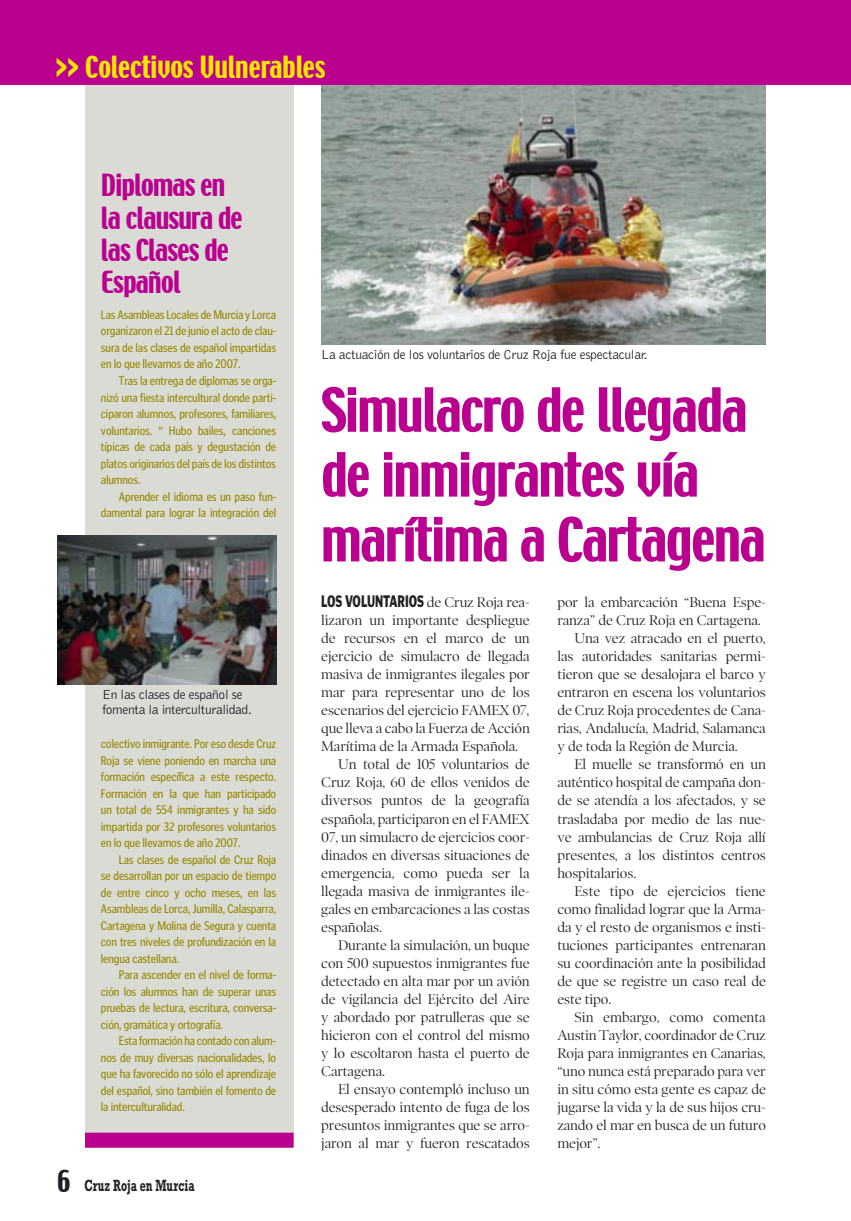
<style>
.page{position:relative;width:851px;height:1221px;background:#fff}
.page>*{position:absolute;margin:0;border:0;box-sizing:border-box;transform-origin:0 0}
.t1{font:54px/64.8px "Techno";letter-spacing:-.025em;color:#b9008f}
.t2{font:27px/32.4px "Techno";letter-spacing:-.025em;color:#b9008f}
.t3{font:27px "Techno";letter-spacing:-.005em;color:#f9e500}
.t4{font:900 16.5px "Poynter Gothic Text";letter-spacing:-.01em;color:#212125;scale:.7 1}
.t5{font:700 16.5px "Rockwell";letter-spacing:.005em;color:#212125;scale:.65 1}
.t6{font:14.25px "Poynter OS Display";letter-spacing:-.01em;color:#212125}
.t7{font:300 13.5px/15px "Bell Gothic";letter-spacing:-.025em;color:#212125}
.t8{font:condensed 12.75px/16.5px "Poynter Gothic Text";letter-spacing:-.01em;color:#958700;text-align:justify}
.s1{font-size:36px}
.s2{font-family:"Techno";font-weight:400;font-size:27px}
.s3{font-family:"Poynter OS Display";font-weight:400;font-size:14.25px}
</style>
<div class="page">
<img style="left:321px;top:85px;width:444px;height:259px">
<div style="left:85px;top:78px;width:208px;height:1069px;background:#dadbd4"></div>
<div style="left:0;top:0;width:850px;height:85px;background:#b9008f"></div>
<div style="left:85px;top:1132px;width:208px;height:15px;background:#b9008f"></div>
<img style="left:57px;top:535px;width:219px;height:150px">
<h2 class="t3" style="left:55px;top:49px;width:271px"><span class="s1">&gt;&gt;</span> Colectivos Vulnerables</h2>
<h2 class="t2" style="left:101px;top:170px;width:143px">Diplomas en la clausura de las Clases de<br>Español</h2>
<p class="t8" style="left:101px;top:306px;width:177px">Las Asambleas Locales de Murcia y Lorca organizaron el 21 de junio el acto de clau&shy;sura de las clases de español impartidas en lo que llevamos de año 2007.</p>
<p class="t8" style="left:101px;top:372px;width:177px;text-indent:18px">Tras la entrega de diplomas se orga&shy;nizó una fiesta intercultural donde parti&shy;ciparon alumnos, profesores, familiares, voluntarios. “ Hubo bailes, canciones típicas de cada país y degustación de platos originarios del país de los distintos alumnos.</p>
<p class="t8" style="left:101px;top:488px;width:177px;text-align:right">Aprender el idioma es un paso fun&shy;damental para lograr la integración del</p>
<p class="t7" style="left:102px;top:687px;width:151px">En las clases de español se fomenta la interculturalidad.</p>
<p class="t8" style="left:101px;top:735px;width:177px">colectivo inmigrante. Por eso desde Cruz Roja se viene poniendo en marcha una formación específica a este respecto.<br>Formación en la que han participado un total de 554 inmigrantes y ha sido impartida por 32 profesores voluntarios en lo que llevamos de año 2007.</p>
<p class="t8" style="left:101px;top:851px;width:177px;text-indent:18px">Las clases de español de Cruz Roja se desarrollan por un espacio de tiempo de entre cinco y ocho meses, en las Asambleas de Lorca, Jumilla, Calasparra, Cartagena y Molina de Segura y cuenta con tres niveles de profundización en la lengua castellana.</p>
<p class="t8" style="left:101px;top:966px;width:177px;text-indent:18px">Para ascender en el nivel de forma&shy;ción los alumnos han de superar unas pruebas de lectura, escritura, conversa&shy;ción, gramática y ortografía.</p>
<p class="t8" style="left:101px;top:1032px;width:177px;text-indent:18px">Esta formación ha contado con alum&shy;nos de muy diversas nacionalidades, lo que ha favorecido no sólo el aprendizaje del español, sino también el fomento de la interculturalidad.</p>
<p class="t5" style="left:57px;top:1175px;width:213px"><span class="s2">6</span> Cruz Roja en Murcia</p>
<p class="t7" style="left:321px;top:348px;width:328px">La actuación de los voluntarios de Cruz Roja fue espectacular.</p>
<h1 class="t1" style="left:321px;top:380px;width:446px">Simulacro de llegada de inmigrantes vía marítima a Cartagena</h1>
<p class="t4" style="left:321px;top:592px;width:299px">LOS VOLUNTARIOS <span class="s3">de Cruz Roja rea-</span></p>
<p class="t6" style="left:321px;top:612px;width:210px">lizaron un importante despliegue</p>
<p class="t6" style="left:321px;top:630px;width:210px">de recursos en el marco de un</p>
<p class="t6" style="left:321px;top:648px;width:210px">ejercicio de simulacro de llegada</p>
<p class="t6" style="left:321px;top:666px;width:210px">masiva de inmigrantes ilegales por</p>
<p class="t6" style="left:321px;top:684px;width:210px">mar para representar uno de los</p>
<p class="t6" style="left:321px;top:702px;width:210px">escenarios del ejercicio FAMEX 07,</p>
<p class="t6" style="left:321px;top:720px;width:210px">que lleva a cabo la Fuerza de Acción</p>
<p class="t6" style="left:321px;top:738px;width:198px">Marítima de la Armada Española.</p>
<p class="t6" style="left:338px;top:756px;width:193px">Un total de 105 voluntarios de</p>
<p class="t6" style="left:321px;top:774px;width:210px">Cruz Roja, 60 de ellos venidos de</p>
<p class="t6" style="left:321px;top:792px;width:210px">diversos puntos de la geografía</p>
<p class="t6" style="left:321px;top:810px;width:210px">española, participaron en el FAMEX</p>
<p class="t6" style="left:321px;top:828px;width:210px">07, un simulacro de ejercicios coor-</p>
<p class="t6" style="left:321px;top:846px;width:210px">dinados en diversas situaciones de</p>
<p class="t6" style="left:321px;top:864px;width:210px">emergencia, como pueda ser la</p>
<p class="t6" style="left:321px;top:882px;width:210px">llegada masiva de inmigrantes ile-</p>
<p class="t6" style="left:321px;top:900px;width:210px">gales en embarcaciones a las costas</p>
<p class="t6" style="left:321px;top:918px;width:62px">españolas.</p>
<p class="t6" style="left:338px;top:936px;width:193px">Durante la simulación, un buque</p>
<p class="t6" style="left:321px;top:954px;width:210px">con 500 supuestos inmigrantes fue</p>
<p class="t6" style="left:321px;top:972px;width:210px">detectado en alta mar por un avión</p>
<p class="t6" style="left:321px;top:990px;width:210px">de vigilancia del Ejército del Aire</p>
<p class="t6" style="left:321px;top:1008px;width:210px">y abordado por patrulleras que se</p>
<p class="t6" style="left:321px;top:1026px;width:210px">hicieron con el control del mismo</p>
<p class="t6" style="left:321px;top:1044px;width:210px">y lo escoltaron hasta el puerto de</p>
<p class="t6" style="left:321px;top:1062px;width:65px">Cartagena.</p>
<p class="t6" style="left:338px;top:1080px;width:193px">El ensayo contempló incluso un</p>
<p class="t6" style="left:321px;top:1098px;width:210px">desesperado intento de fuga de los</p>
<p class="t6" style="left:321px;top:1116px;width:210px">presuntos inmigrantes que se arro-</p>
<p class="t6" style="left:321px;top:1134px;width:210px">jaron al mar y fueron rescatados</p>
<p class="t6" style="left:557px;top:594px;width:210px">por la embarcación “Buena Espe-</p>
<p class="t6" style="left:557px;top:612px;width:205px">ranza” de Cruz Roja en Cartagena.</p>
<p class="t6" style="left:574px;top:630px;width:193px">Una vez atracado en el puerto,</p>
<p class="t6" style="left:557px;top:648px;width:210px">las autoridades sanitarias permi-</p>
<p class="t6" style="left:557px;top:666px;width:210px">tieron que se desalojara el barco y</p>
<p class="t6" style="left:557px;top:684px;width:210px">entraron en escena los voluntarios</p>
<p class="t6" style="left:557px;top:702px;width:210px">de Cruz Roja procedentes de Cana-</p>
<p class="t6" style="left:557px;top:720px;width:210px">rias, Andalucía, Madrid, Salamanca</p>
<p class="t6" style="left:557px;top:738px;width:182px">y de toda la Región de Murcia.</p>
<p class="t6" style="left:574px;top:756px;width:193px">El muelle se transformó en un</p>
<p class="t6" style="left:557px;top:774px;width:210px">auténtico hospital de campaña don-</p>
<p class="t6" style="left:557px;top:792px;width:210px">de se atendía a los afectados, y se</p>
<p class="t6" style="left:557px;top:810px;width:210px">trasladaba por medio de las nue-</p>
<p class="t6" style="left:557px;top:828px;width:210px">ve ambulancias de Cruz Roja allí</p>
<p class="t6" style="left:557px;top:846px;width:210px">presentes, a los distintos centros</p>
<p class="t6" style="left:557px;top:864px;width:80px">hospitalarios.</p>
<p class="t6" style="left:574px;top:882px;width:193px">Este tipo de ejercicios tiene</p>
<p class="t6" style="left:557px;top:900px;width:210px">como finalidad lograr que la Arma-</p>
<p class="t6" style="left:557px;top:918px;width:210px">da y el resto de organismos e insti-</p>
<p class="t6" style="left:557px;top:936px;width:210px">tuciones participantes entrenaran</p>
<p class="t6" style="left:557px;top:954px;width:210px">su coordinación ante la posibilidad</p>
<p class="t6" style="left:557px;top:972px;width:210px">de que se registre un caso real de</p>
<p class="t6" style="left:557px;top:990px;width:55px">este tipo.</p>
<p class="t6" style="left:574px;top:1008px;width:193px">Sin embargo, como comenta</p>
<p class="t6" style="left:557px;top:1026px;width:210px">Austin Taylor, coordinador de Cruz</p>
<p class="t6" style="left:557px;top:1044px;width:210px">Roja para inmigrantes en Canarias,</p>
<p class="t6" style="left:557px;top:1062px;width:210px">“uno nunca está preparado para ver</p>
<p class="t6" style="left:557px;top:1080px;width:210px">in situ cómo esta gente es capaz de</p>
<p class="t6" style="left:557px;top:1098px;width:210px">jugarse la vida y la de sus hijos cru-</p>
<p class="t6" style="left:557px;top:1116px;width:210px">zando el mar en busca de un futuro</p>
<p class="t6" style="left:557px;top:1134px;width:45px">mejor”.</p>
</div>
